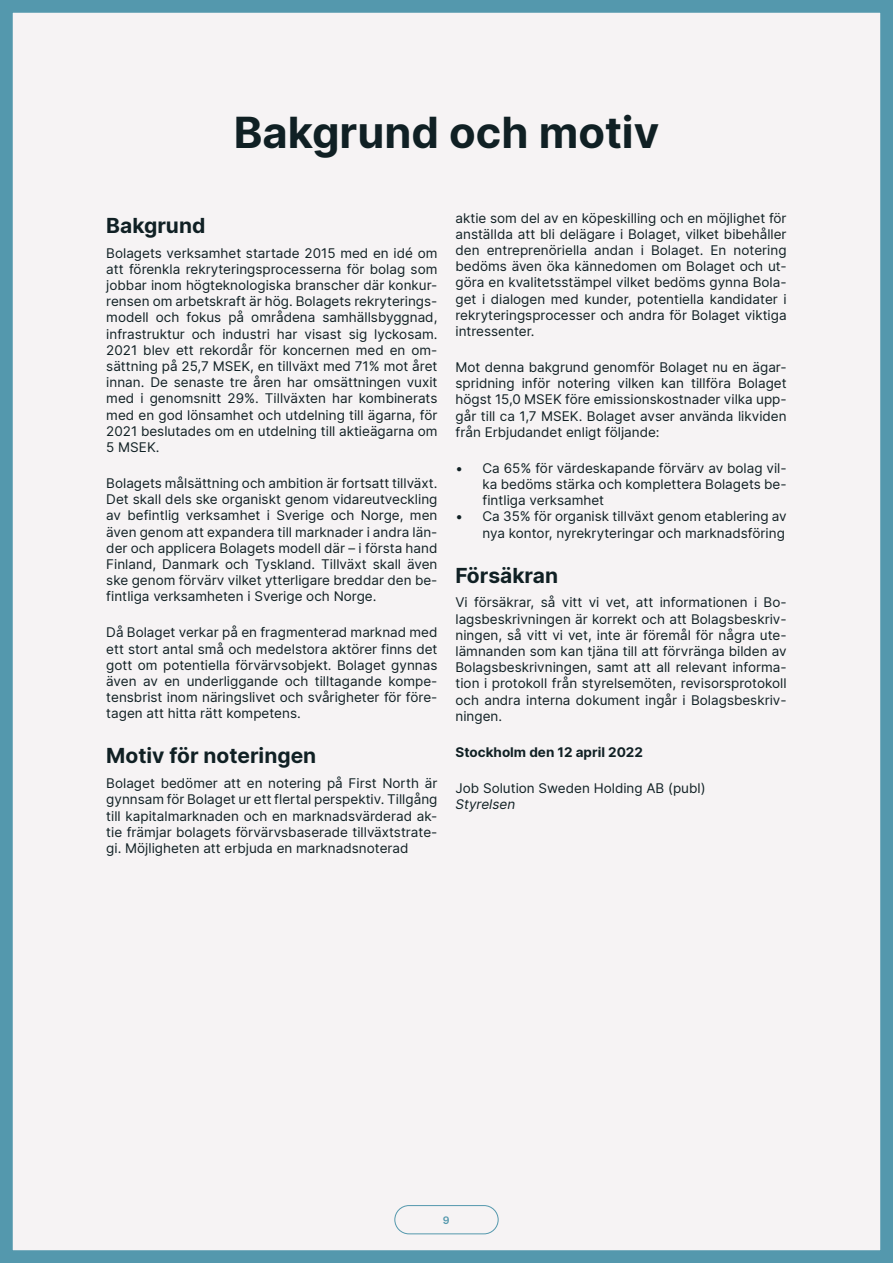
<style>
.page{position:relative;width:893px;height:1263px;background:#fff}
.page>*{position:absolute;margin:0;border:0;box-sizing:border-box;transform-origin:0 0}
.Rubrik_1{font:700 43.5px "Inter";color:#102024}
.Rubrik_2{font:700 21px "Inter";color:#102024}
.Brödtext__v{font:13.5px/16.2px "Inter";color:#102024;text-align:justify}
.Fetstil{font:700 13.5px "Inter";color:#102024}
.Brödtext__v-2{font:italic 13.5px "Inter";color:#102024}
.t1{font:600 10.5px "Inter";color:#5498ad}
</style>
<div class="page">
<div style="left:0;top:0;width:893px;height:1263px;background:#f6f3f4;border:13px solid #5498ad"></div>
<svg style="left:0;top:0;width:1px;height:1263px"></svg>
<div style="left:394px;top:1205px;width:105px;height:29px;border:1px solid #5498ad;border-radius:14px"></div>
<p class="Rubrik_1" style="left:234px;top:100px;width:427px">Bakgrund och motiv</p>
<p class="Rubrik_2" style="left:106px;top:209px;width:101px">Bakgrund</p>
<p class="Brödtext__v" style="left:106px;top:244px;width:333px">Bolagets verksamhet startade 2015 med en idé om att förenkla rekryteringsprocesserna för bolag som jobbar inom högteknologiska branscher där konkur&shy;rensen om arbetskraft är hög. Bolagets rekryterings&shy;modell och fokus på områdena samhällsbyggnad, infrastruktur och industri har visast sig lyckosam.<br>2021 blev ett rekordår för koncernen med en om&shy;sättning på 25,7 MSEK, en tillväxt med 71% mot året innan. De senaste tre åren har omsättningen vuxit med i genomsnitt 29%. Tillväxten har kombinerats med en god lönsamhet och utdelning till ägarna, för 2021 beslutades om en utdelning till aktieägarna om 5 MSEK.</p>
<p class="Brödtext__v" style="left:106px;top:475px;width:333px">Bolagets målsättning och ambition är fortsatt tillväxt.<br>Det skall dels ske organiskt genom vidareutveckling av befintlig verksamhet i Sverige och Norge, men även genom att expandera till marknader i andra län&shy;der och applicera Bolagets modell där – i första hand Finland, Danmark och Tyskland. Tillväxt skall även ske genom förvärv vilket ytterligare breddar den be&shy;fintliga verksamheten i Sverige och Norge.</p>
<p class="Brödtext__v" style="left:106px;top:624px;width:333px">Då Bolaget verkar på en fragmenterad marknad med ett stort antal små och medelstora aktörer finns det gott om potentiella förvärvsobjekt. Bolaget gynnas även av en underliggande och tilltagande kompe&shy;tensbrist inom näringslivet och svårigheter för före&shy;tagen att hitta rätt kompetens.</p>
<p class="Rubrik_2" style="left:106px;top:740px;width:211px">Motiv för noteringen</p>
<p class="Brödtext__v" style="left:106px;top:775px;width:333px">Bolaget bedömer att en notering på First North är gynnsam för Bolaget ur ett flertal perspektiv. Tillgång till kapitalmarknaden och en marknadsvärderad ak&shy;tie främjar bolagets förvärvsbaserade tillväxtstrate&shy;gi. Möjligheten att erbjuda en marknadsnoterad</p>
<p class="Brödtext__v" style="left:455px;top:209px;width:333px">aktie som del av en köpeskilling och en möjlighet för anställda att bli delägare i Bolaget, vilket bibehåller den entreprenöriella andan i Bolaget. En notering bedöms även öka kännedomen om Bolaget och ut&shy;göra en kvalitetsstämpel vilket bedöms gynna Bola&shy;get i dialogen med kunder, potentiella kandidater i rekryteringsprocesser och andra för Bolaget viktiga intressenter.</p>
<p class="Brödtext__v" style="left:455px;top:359px;width:333px">Mot denna bakgrund genomför Bolaget nu en ägar&shy;spridning inför notering vilken kan tillföra Bolaget högst 15,0 MSEK före emissionskostnader vilka upp&shy;går till ca 1,7 MSEK. Bolaget avser använda likviden från Erbjudandet enligt följande:</p>
<p class="Brödtext__v" style="left:482px;top:459px;width:306px;text-indent:-27px">• Ca 65% för värdeskapande förvärv av bolag vil&shy;ka bedöms stärka och komplettera Bolagets be&shy;fintliga verksamhet</p>
<p class="Brödtext__v" style="left:455px;top:508px;width:333px;text-align:right">• Ca 35% för organisk tillväxt genom etablering av nya kontor, nyrekryteringar och marknadsföring</p>
<p class="Rubrik_2" style="left:455px;top:559px;width:104px">Försäkran</p>
<p class="Brödtext__v" style="left:455px;top:594px;width:333px">Vi försäkrar, så vitt vi vet, att informationen i Bo&shy;lagsbeskrivningen är korrekt och att Bolagsbeskriv&shy;ningen, så vitt vi vet, inte är föremål för några ute&shy;lämnanden som kan tjäna till att förvränga bilden av Bolagsbeskrivningen, samt att all relevant informa&shy;tion i protokoll från styrelsemöten, revisorsprotokoll och andra interna dokument ingår i Bolagsbeskriv&shy;ningen.</p>
<p class="Fetstil" style="left:455px;top:742px;width:189px">Stockholm den 12 april 2022</p>
<p class="Brödtext__v" style="left:455px;top:779px;width:252px">Job Solution Sweden Holding AB (publ)</p>
<p class="Brödtext__v-2" style="left:455px;top:794px;width:61px">Styrelsen</p>
<p class="t1" style="left:443px;top:1212px;width:8px">9</p>
</div>
